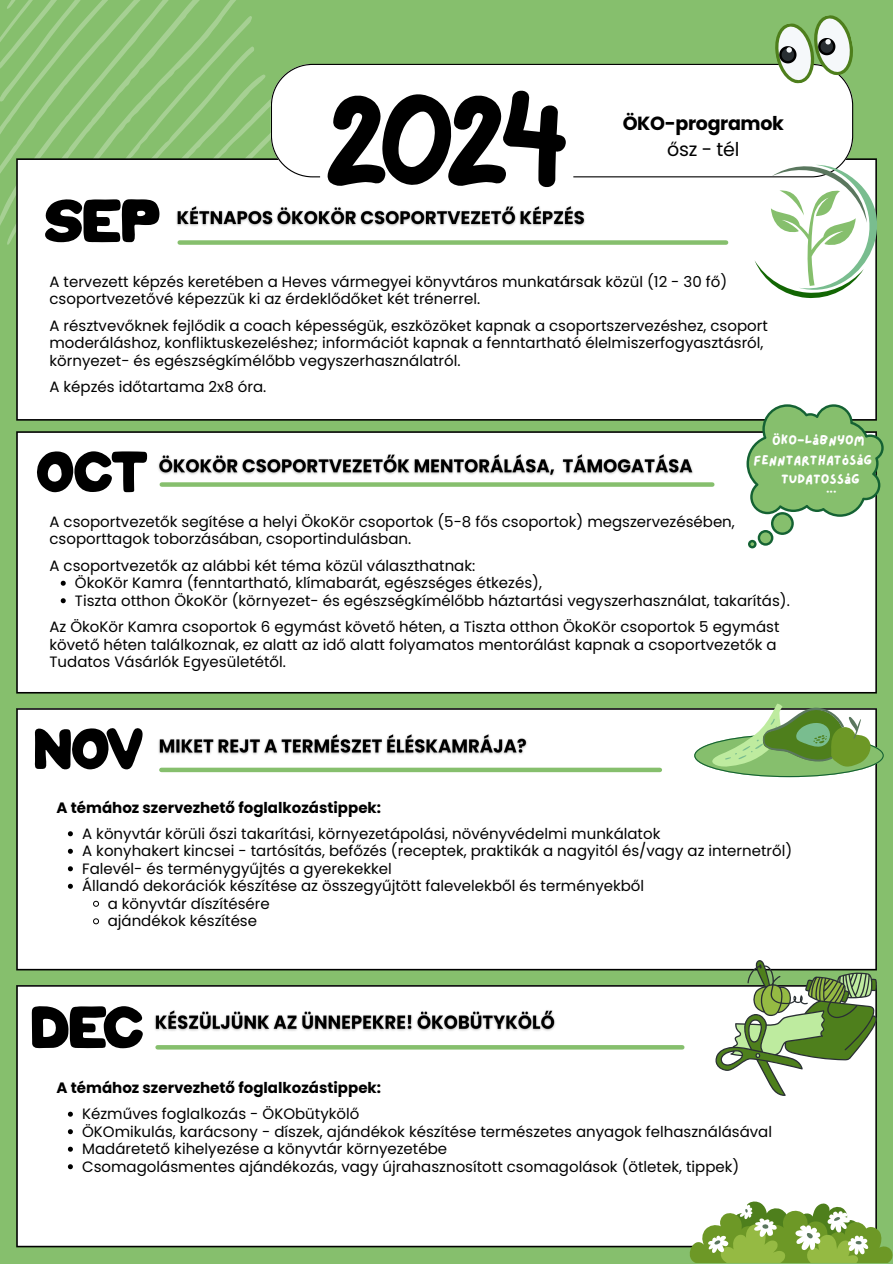
<style>
.page{position:relative;width:893px;height:1264px;background:#fff}
.page>*{position:absolute;margin:0;border:0;box-sizing:border-box;transform-origin:0 0}
.t1{font:112.5px "Lazydog";color:#000}
.t2{font:700 19.05px/25.8px "Poppins";letter-spacing:-.02em;color:#000;text-align:center}
.t3{font:15px/17.5px "Poppins";color:#000}
.t4{font:700 15px "Poppins";color:#000}
.t5{font:13.5px "Lazydog";color:#fff}
.s1{font-weight:400}
</style>
<div class="page">
<div style="left:0;top:0;width:892px;height:1263px;background:#86bf6d"></div>
<div style="left:16px;top:177px;width:860px;height:243px;background:#fff"></div>
<div style="left:16px;top:431px;width:860px;height:262px;background:#fff"></div>
<div style="left:16px;top:708px;width:860px;height:262px;background:#fff"></div>
<div style="left:16px;top:985px;width:860px;height:262px;background:#fff"></div>
<svg style="left:684px;top:1200px;width:208px;height:62px"></svg>
<img style="left:155px;top:449px;width:543px;height:32px">
<div style="left:162px;top:482px;width:550px;height:5px;background:#86bf6d"></div>
<img style="left:155px;top:729px;width:376px;height:30px">
<div style="left:161px;top:767px;width:498px;height:5px;background:#86bf6d"></div>
<img style="left:150px;top:1005px;width:411px;height:30px">
<hr style="left:158px;top:1045px;width:524px;height:4px;background:#86bf6d">
<svg style="left:0;top:0;width:308px;height:243px"></svg>
<svg style="left:36px;top:451px;width:111px;height:41px"></svg>
<svg style="left:34px;top:727px;width:108px;height:43px"></svg>
<svg style="left:32px;top:1005px;width:111px;height:43px"></svg>
<div style="left:180px;top:240px;width:546px;height:5px;background:#86bf6d"></div>
<div style="left:271px;top:64px;width:582px;height:113px;background:#fff"></div>
<svg style="left:770px;top:15px;width:83px;height:72px"></svg>
<div style="left:320px;top:86px;width:253px;height:115px;background:#fff"></div>
<img style="left:173px;top:201px;width:416px;height:30px">
<svg style="left:754px;top:158px;width:123px;height:145px"></svg>
<svg style="left:61px;top:580px;width:5px;height:5px"></svg>
<svg style="left:61px;top:598px;width:5px;height:5px"></svg>
<svg style="left:68px;top:831px;width:5px;height:5px"></svg>
<svg style="left:68px;top:848px;width:5px;height:5px"></svg>
<svg style="left:68px;top:866px;width:5px;height:5px"></svg>
<svg style="left:68px;top:883px;width:5px;height:5px"></svg>
<svg style="left:93px;top:900px;width:6px;height:7px"></svg>
<svg style="left:93px;top:918px;width:6px;height:6px"></svg>
<svg style="left:68px;top:1111px;width:5px;height:5px"></svg>
<svg style="left:68px;top:1129px;width:5px;height:5px"></svg>
<svg style="left:68px;top:1146px;width:5px;height:5px"></svg>
<svg style="left:68px;top:1164px;width:5px;height:5px"></svg>
<svg style="left:746px;top:404px;width:137px;height:144px"></svg>
<svg style="left:694px;top:703px;width:189px;height:74px"></svg>
<svg style="left:714px;top:958px;width:163px;height:137px"></svg>
<p class="t1" style="left:322px;top:91px;width:251px">2024</p>
<p class="t2" style="left:622px;top:110px;width:163px">ÖKO-programok <span class="s1">ősz - tél</span></p>
<h3 class="t3" style="left:49px;top:273px;width:679px">A tervezett képzés keretében a Heves vármegyei könyvtáros munkatársak közül (12 - 30 fő) csoportvezetővé képezzük ki az érdeklődőket két trénerrel.</h3>
<h1 class="t3" style="left:49px;top:317px;width:719px">A résztvevőknek fejlődik a coach képességük, eszközöket kapnak a csoportszervezéshez, csoport moderáláshoz, konfliktuskezeléshez; információt kapnak a fenntartható élelmiszerfogyasztásról, környezet- és egészségkímélőbb vegyszerhasználatról.</h1>
<p class="t3" style="left:49px;top:378px;width:218px">A képzés időtartama 2x8 óra.</p>
<p class="t5" style="left:772px;top:433px;width:94px">ÖKO-LÁBNYOM</p>
<h4 class="t5" style="left:753px;top:453px;width:120px">FENNTARTHATÓSÁG</h4>
<p class="t5" style="left:781px;top:472px;width:80px">TUDATOSSÁG</p>
<p class="t3" style="left:49px;top:513px;width:686px">A csoportvezetők segítése a helyi ÖkoKör csoportok (5-8 fős csoportok) megszervezésében, csoporttagok toborzásában, csoportindulásban.</p>
<p class="t3" style="left:49px;top:556px;width:427px">A csoportvezetők az alábbi két téma közül választhatnak:</p>
<p class="t3" style="left:75px;top:574px;width:468px">ÖkoKör Kamra (fenntartható, klímabarát, egészséges étkezés),</p>
<p class="t3" style="left:75px;top:591px;width:716px">Tiszta otthon ÖkoKör (környezet- és egészségkímélőbb háztartási vegyszerhasználat, takarítás).</p>
<p class="t3" style="left:49px;top:618px;width:731px">Az ÖkoKör Kamra csoportok 6 egymást követő héten, a Tiszta otthon ÖkoKör csoportok 5 egymást követő héten találkoznak, ez alatt az idő alatt folyamatos mentorálást kapnak a csoportvezetők a<br>Tudatos Vásárlók Egyesületétől.</p>
<p class="t5" style="left:826px;top:482px;width:12px">...</p>
<p class="t4" style="left:57px;top:796px;width:326px">A témához szervezhető foglalkozástippek:</p>
<p class="t3" style="left:82px;top:824px;width:579px">A könyvtár körüli őszi takarítási, környezetápolási, növényvédelmi munkálatok</p>
<p class="t3" style="left:82px;top:842px;width:711px">A konyhakert kincsei - tartósítás, befőzés (receptek, praktikák a nagyitól és/vagy az internetről)</p>
<p class="t3" style="left:82px;top:859px;width:311px">Falevél- és terménygyűjtés a gyerekekkel</p>
<p class="t3" style="left:82px;top:877px;width:563px">Állandó dekorációk készítése az összegyűjtött falevelekből és terményekből</p>
<p class="t3" style="left:108px;top:894px;width:164px">a könyvtár díszítésére</p>
<p class="t3" style="left:108px;top:912px;width:151px">ajándékok készítése</p>
<p class="t4" style="left:57px;top:1077px;width:326px">A témához szervezhető foglalkozástippek:</p>
<p class="t3" style="left:82px;top:1105px;width:279px">Kézműves foglalkozás - ÖKObütykölő</p>
<p class="t3" style="left:82px;top:1122px;width:691px">ÖKOmikulás, karácsony - díszek, ajándékok készítése természetes anyagok felhasználásával</p>
<p class="t3" style="left:82px;top:1140px;width:366px">Madáretető kihelyezése a könyvtár környezetébe</p>
<p class="t3" style="left:82px;top:1157px;width:658px">Csomagolásmentes ajándékozás, vagy újrahasznosított csomagolások (ötletek, tippek)</p>
</div>
